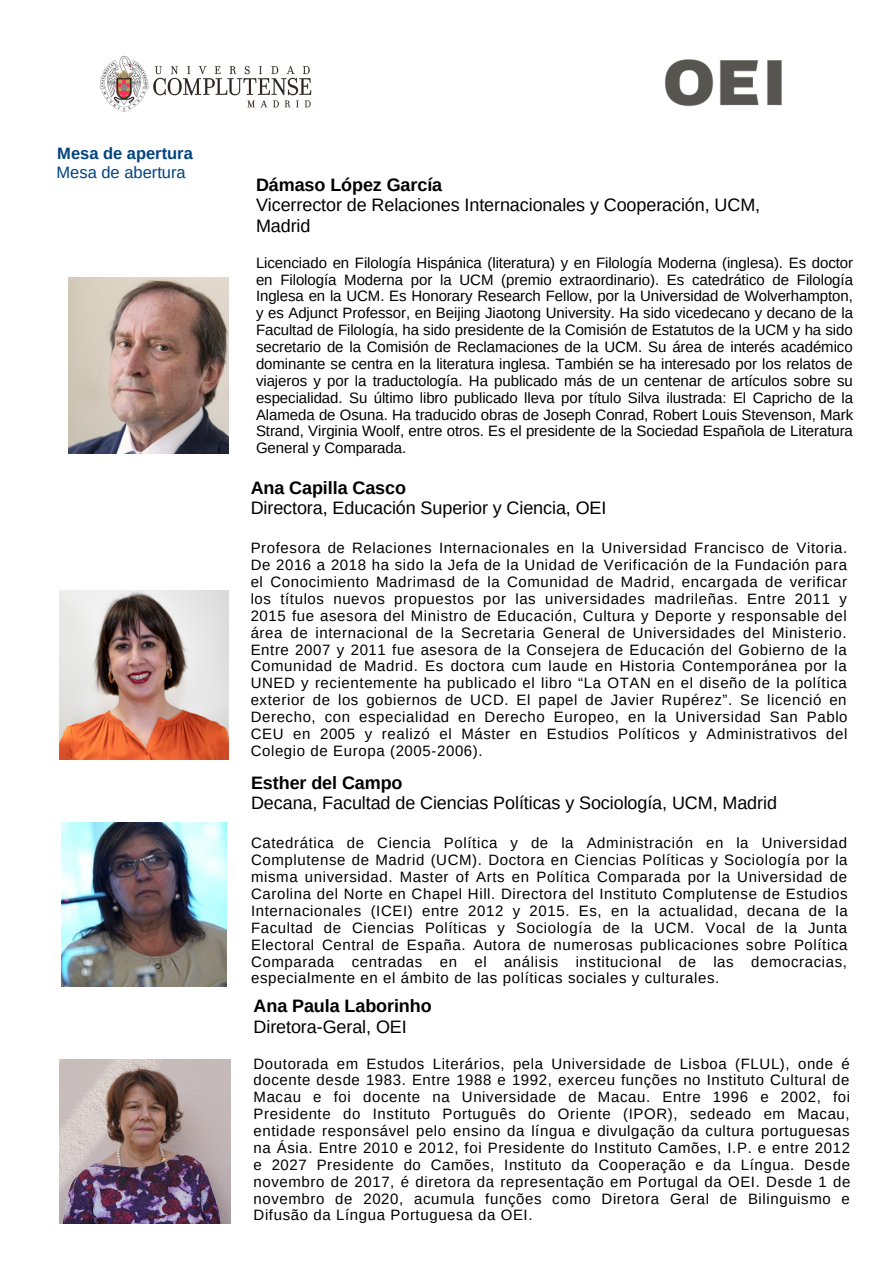
<style>
.page{position:relative;width:893px;height:1264px;background:#fff}
.page>*{position:absolute;margin:0;border:0;box-sizing:border-box;transform-origin:0 0}
.t1{font:18px/20.2px "Arimo";letter-spacing:-.005em;color:#000}
.t2{font:700 18px "Arimo";letter-spacing:-.005em;color:#000}
.t3{font:700 16.5px "Arimo";color:#014380}
.t4{font:16.5px "Arimo";color:#014380}
.t5{font:15px/16.8px "Arimo";letter-spacing:.04em;color:#000;text-align:justify}
</style>
<div class="page">
<img style="left:665px;top:59px;width:117px;height:48px">
<img style="left:99px;top:55px;width:213px;height:57px">
<img style="left:68px;top:278px;width:160px;height:175px">
<img style="left:62px;top:822px;width:164px;height:164px">
<img style="left:59px;top:1059px;width:171px;height:164px">
<img style="left:59px;top:590px;width:169px;height:169px">
<p class="t3" style="left:57px;top:144px;width:137px">Mesa de apertura</p>
<p class="t4" style="left:57px;top:163px;width:131px">Mesa de abertura</p>
<p class="t2" style="left:256px;top:175px;width:188px">Dámaso López García</p>
<p class="t1" style="left:256px;top:195px;width:505px">Vicerrector de Relaciones Internacionales y Cooperación, UCM,<br>Madrid</p>
<p class="t5" style="left:256px;top:254px;width:598px">Licenciado en Filología Hispánica (literatura) y en Filología Moderna (inglesa). Es doctor en Filología Moderna por la UCM (premio extraordinario). Es catedrático de Filología Inglesa en la UCM. Es Honorary Research Fellow, por la Universidad de Wolverhampton, y es Adjunct Professor, en Beijing Jiaotong University. Ha sido vicedecano y decano de la Facultad de Filología, ha sido presidente de la Comisión de Estatutos de la UCM y ha sido secretario de la Comisión de Reclamaciones de la UCM. Su área de interés académico dominante se centra en la literatura inglesa. También se ha interesado por los relatos de viajeros y por la traductología. Ha publicado más de un centenar de artículos sobre su especialidad. Su último libro publicado lleva por título Silva ilustrada: El Capricho de la Alameda de Osuna. Ha traducido obras de Joseph Conrad, Robert Louis Stevenson, Mark Strand, Virginia Woolf, entre otros. Es el presidente de la Sociedad Española de Literatura General y Comparada.</p>
<p class="t2" style="left:251px;top:477px;width:157px">Ana Capilla Casco</p>
<p class="t1" style="left:251px;top:497px;width:357px">Directora, Educación Superior y Ciencia, OEI</p>
<p class="t5" style="left:251px;top:539px;width:598px">Profesora de Relaciones Internacionales en la Universidad Francisco de Vitoria.<br>De 2016 a 2018 ha sido la Jefa de la Unidad de Verificación de la Fundación para el Conocimiento Madrimasd de la Comunidad de Madrid, encargada de verificar los títulos nuevos propuestos por las universidades madrileñas. Entre 2011 y 2015 fue asesora del Ministro de Educación, Cultura y Deporte y responsable del área de internacional de la Secretaria General de Universidades del Ministerio.<br>Entre 2007 y 2011 fue asesora de la Consejera de Educación del Gobierno de la Comunidad de Madrid. Es doctora cum laude en Historia Contemporánea por la UNED y recientemente ha publicado el libro “La OTAN en el diseño de la política exterior de los gobiernos de UCD. El papel de Javier Rupérez”. Se licenció en Derecho, con especialidad en Derecho Europeo, en la Universidad San Pablo CEU en 2005 y realizó el Máster en Estudios Políticos y Administrativos del Colegio de Europa (2005-2006).</p>
<p class="t2" style="left:251px;top:772px;width:153px">Esther del Campo</p>
<p class="t1" style="left:251px;top:792px;width:527px">Decana, Facultad de Ciencias Políticas y Sociología, UCM, Madrid</p>
<p class="t5" style="left:251px;top:834px;width:598px">Catedrática de Ciencia Política y de la Administración en la Universidad Complutense de Madrid (UCM). Doctora en Ciencias Políticas y Sociología por la misma universidad. Master of Arts en Política Comparada por la Universidad de Carolina del Norte en Chapel Hill. Directora del Instituto Complutense de Estudios Internacionales (ICEI) entre 2012 y 2015. Es, en la actualidad, decana de la Facultad de Ciencias Políticas y Sociología de la UCM. Vocal de la Junta Electoral Central de España. Autora de numerosas publicaciones sobre Política Comparada centradas en el análisis institucional de las democracias, especialmente en el ámbito de las políticas sociales y culturales.</p>
<p class="t2" style="left:253px;top:996px;width:180px">Ana Paula Laborinho</p>
<p class="t1" style="left:253px;top:1016px;width:155px">Diretora-Geral, OEI</p>
<p class="t5" style="left:253px;top:1054px;width:598px">Doutorada em Estudos Literários, pela Universidade de Lisboa (FLUL), onde é docente desde 1983. Entre 1988 e 1992, exerceu funções no Instituto Cultural de Macau e foi docente na Universidade de Macau. Entre 1996 e 2002, foi Presidente do Instituto Português do Oriente (IPOR), sedeado em Macau, entidade responsável pelo ensino da língua e divulgação da cultura portuguesas na Ásia. Entre 2010 e 2012, foi Presidente do Instituto Camões, I.P. e entre 2012 e 2027 Presidente do Camões, Instituto da Cooperação e da Língua. Desde novembro de 2017, é diretora da representação em Portugal da OEI. Desde 1 de novembro de 2020, acumula funções como Diretora Geral de Bilinguismo e Difusão da Língua Portuguesa da OEI.</p>
</div>
